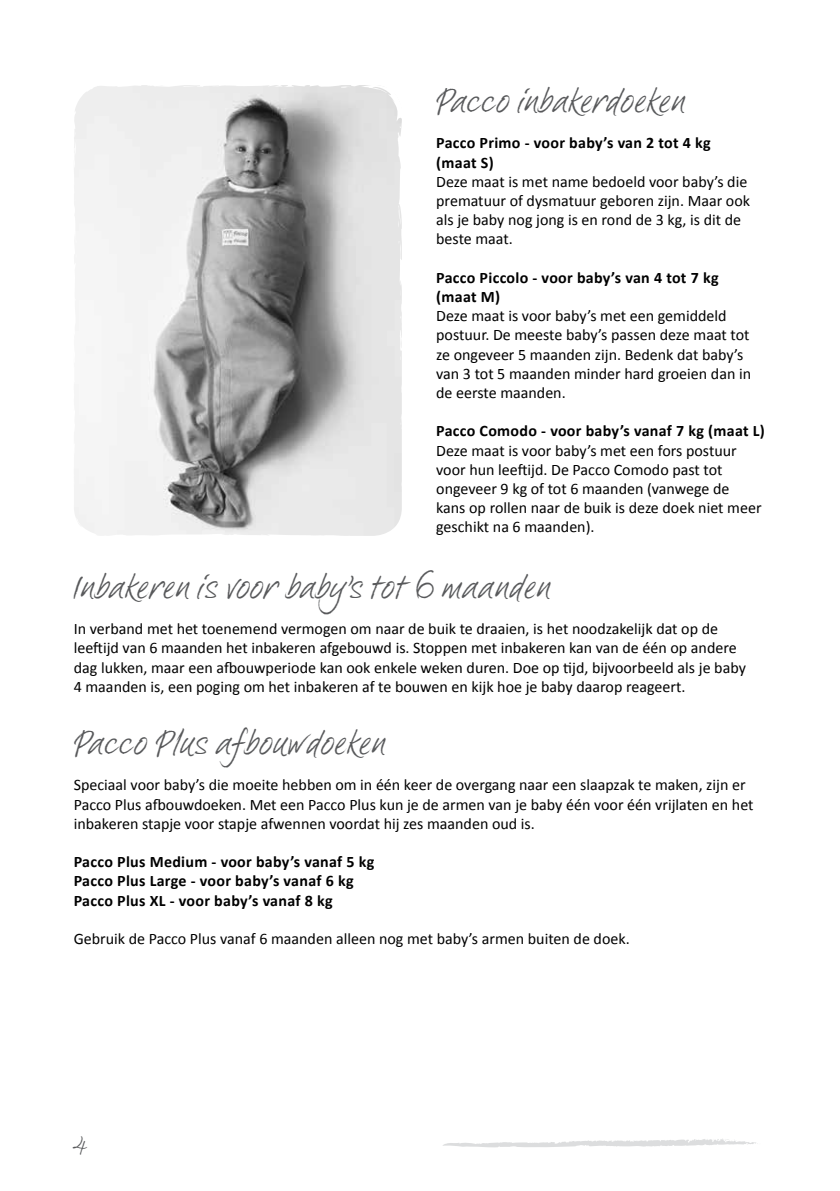
<style>
.page{position:relative;width:840px;height:1191px;background:#fff}
.page>*{position:absolute;margin:0;border:0;box-sizing:border-box;transform-origin:0 0}
.t1{font:36px "Brandy BF";letter-spacing:.005em;color:#58595b}
.t2{font:22px "Brandy BF";color:#58595b}
.t3{font:16px/19.2px "Calibri";color:#000}
.t4{font:700 16px/19.2px "Calibri";letter-spacing:.02em;color:#000}
</style>
<div class="page">
<svg style="left:443px;top:1139px;width:313px;height:8px"></svg>
<svg style="left:74px;top:85px;width:328px;height:451px"></svg>
<svg style="left:143px;top:85px;width:11px;height:2px"></svg>
<svg style="left:399px;top:267px;width:3px;height:165px"></svg>
<svg style="left:398px;top:194px;width:4px;height:37px"></svg>
<svg style="left:397px;top:126px;width:4px;height:10px"></svg>
<svg style="left:339px;top:86px;width:13px;height:2px"></svg>
<svg style="left:74px;top:186px;width:1px;height:15px"></svg>
<h1 class="t1" style="left:436px;top:79px;width:250px">Pacco inbakerdoeken</h1>
<p class="t4" style="left:436px;top:133px;width:276px">Pacco Primo - voor baby’s van 2 tot 4 kg (maat S)</p>
<p class="t3" style="left:436px;top:171px;width:315px">Deze maat is met name bedoeld voor baby’s die prematuur of dysmatuur geboren zijn. Maar ook als je baby nog jong is en rond de 3 kg, is dit de beste maat.</p>
<p class="t4" style="left:436px;top:267px;width:284px">Pacco Piccolo - voor baby’s van 4 tot 7 kg (maat M)</p>
<p class="t3" style="left:436px;top:305px;width:316px">Deze maat is voor baby’s met een gemiddeld postuur. De meeste baby’s passen deze maat tot ze ongeveer 5 maanden zijn. Bedenk dat baby’s van 3 tot 5 maanden minder hard groeien dan in de eerste maanden.</p>
<p class="t4" style="left:436px;top:421px;width:330px">Pacco Comodo - voor baby’s vanaf 7 kg (maat L)</p>
<p class="t3" style="left:436px;top:440px;width:327px">Deze maat is voor baby’s met een fors postuur voor hun leeftijd. De Pacco Comodo past tot ongeveer 9 kg of tot 6 maanden (vanwege de kans op rollen naar de buik is deze doek niet meer geschikt na 6 maanden).</p>
<h1 class="t1" style="left:74px;top:564px;width:478px">Inbakeren is voor baby’s tot 6 maanden</h1>
<p class="t3" style="left:74px;top:618px;width:673px">In verband met het toenemend vermogen om naar de buik te draaien, is het noodzakelijk dat op de leeftijd van 6 maanden het inbakeren afgebouwd is. Stoppen met inbakeren kan van de één op andere dag lukken, maar een afbouwperiode kan ook enkele weken duren. Doe op tijd, bijvoorbeeld als je baby 4 maanden is, een poging om het inbakeren af te bouwen en kijk hoe je baby daarop reageert.</p>
<h1 class="t1" style="left:74px;top:720px;width:313px">Pacco Plus afbouwdoeken</h1>
<p class="t3" style="left:74px;top:774px;width:681px">Speciaal voor baby’s die moeite hebben om in één keer de overgang naar een slaapzak te maken, zijn er<br>Pacco Plus afbouwdoeken. Met een Pacco Plus kun je de armen van je baby één voor één vrijlaten en het inbakeren stapje voor stapje afwennen voordat hij zes maanden oud is.</p>
<p class="t4" style="left:74px;top:851px;width:302px">Pacco Plus Medium - voor baby’s vanaf 5 kg<br>Pacco Plus Large - voor baby’s vanaf 6 kg<br>Pacco Plus XL - voor baby’s vanaf 8 kg</p>
<p class="t3" style="left:74px;top:928px;width:557px">Gebruik de Pacco Plus vanaf 6 maanden alleen nog met baby’s armen buiten de doek.</p>
<h2 class="t2" style="left:73px;top:1130px;width:16px">4</h2>
</div>
